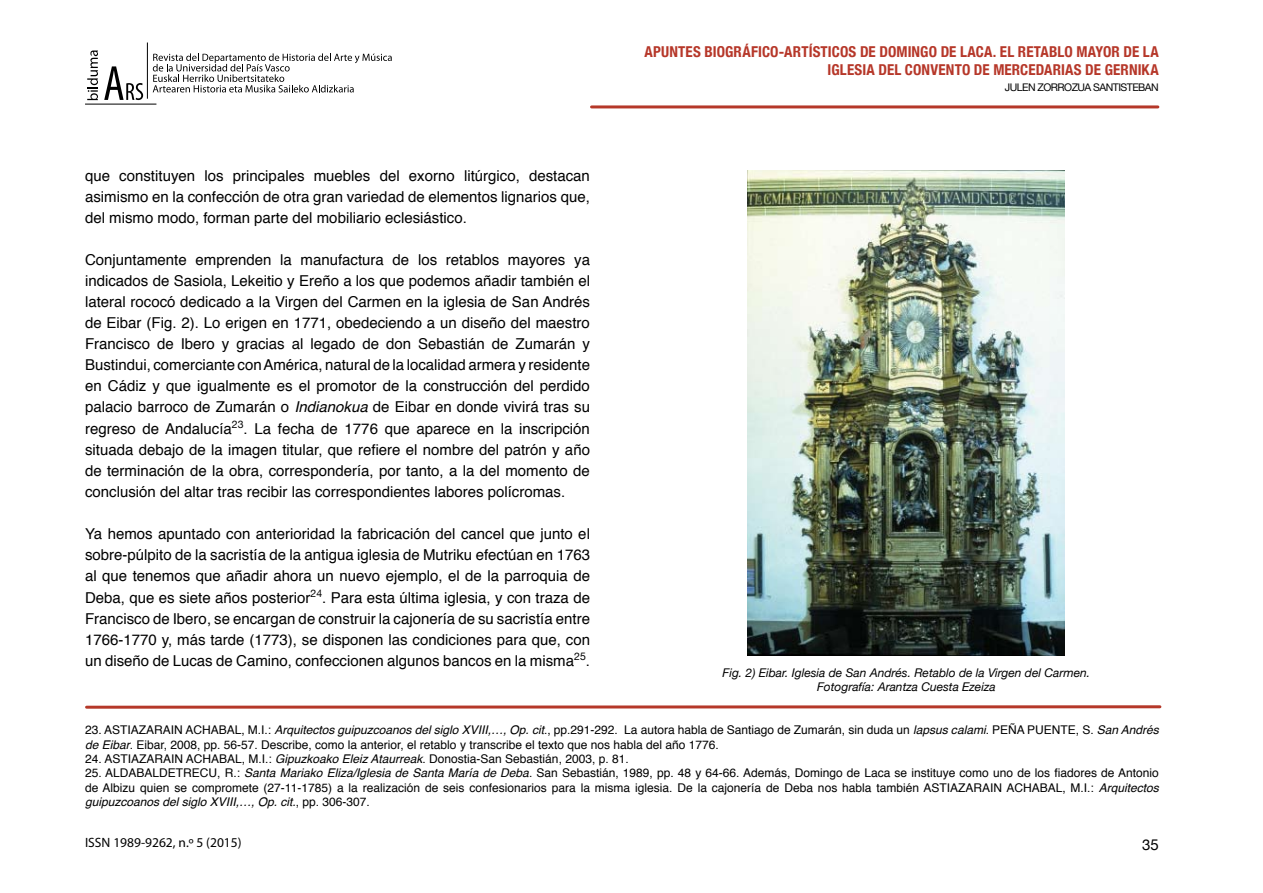
<style>
.page{position:relative;width:1263px;height:893px;background:#fff}
.page>*{position:absolute;margin:0;border:0;box-sizing:border-box;transform-origin:0 0}
.t1{font:15px/21px "Helvetica";color:#000;text-align:justify}
.t2{font:700 condensed 15px/18px "Helvetica Neue";letter-spacing:.01em;color:#b63729;text-align:right}
.t3{font:15px "Helvetica Neue";color:#000}
.t4{font:13.5px "Myriad Pro";color:#000}
.t5{font:12px/14.4px "Helvetica";color:#000}
.t6{font:italic 12px/14.4px "Helvetica Neue";color:#000;text-align:center}
.t7{font:10.5px "Helvetica Neue";letter-spacing:-.05em;color:#000}
.s1{font-style:italic}
</style>
<div class="page">
<svg style="left:104px;top:66px;width:39px;height:34px"></svg>
<svg style="left:87px;top:50px;width:11px;height:50px"></svg>
<hr style="left:85px;top:104px;width:71px;height:1px;background:#000">
<svg style="left:153px;top:53px;width:239px;height:39px"></svg>
<hr style="left:147px;top:43px;width:1px;height:56px;background:#000">
<hr style="left:591px;top:105px;width:567px;height:3px;background:#b53829">
<svg style="left:87px;top:705px;width:1073px;height:4px;background:#c7695e"></svg>
<img style="left:748px;top:170px;width:317px;height:485px">
<p class="t2" style="left:645px;top:42px;width:516px">APUNTES BIOGRÁFICO-ARTÍSTICOS DE DOMINGO DE LACA. EL RETABLO MAYOR DE LA<br>IGLESIA DEL CONVENTO DE MERCEDARIAS DE GERNIKA</p>
<p class="t1" style="left:85px;top:166px;width:506px">que constituyen los principales muebles del exorno litúrgico, destacan asimismo en la confección de otra gran variedad de elementos lignarios que, del mismo modo, forman parte del mobiliario eclesiástico.</p>
<p class="t1" style="left:85px;top:250px;width:506px">Conjuntamente emprenden la manufactura de los retablos mayores ya indicados de Sasiola, Lekeitio y Ereño a los que podemos añadir también el lateral rococó dedicado a la Virgen del Carmen en la iglesia de San Andrés de Eibar (Fig. 2). Lo erigen en 1771, obedeciendo a un diseño del maestro Francisco de Ibero y gracias al legado de don Sebastián de Zumarán y Bustindui, comerciante con América, natural de la localidad armera y residente en Cádiz y que igualmente es el promotor de la construcción del perdido palacio barroco de Zumarán o <span class="s1">Indianokua</span> de Eibar en donde vivirá tras su regreso de Andalucía<sup>23</sup>. La fecha de 1776 que aparece en la inscripción situada debajo de la imagen titular, que refiere el nombre del patrón y año de terminación de la obra, correspondería, por tanto, a la del momento de conclusión del altar tras recibir las correspondientes labores polícromas.</p>
<p class="t1" style="left:85px;top:524px;width:506px">Ya hemos apuntado con anterioridad la fabricación del cancel que junto el sobre-púlpito de la sacristía de la antigua iglesia de Mutriku efectúan en 1763 al que tenemos que añadir ahora un nuevo ejemplo, el de la parroquia de Deba, que es siete años posterior<sup>24</sup>. Para esta última iglesia, y con traza de Francisco de Ibero, se encargan de construir la cajonería de su sacristía entre 1766-1770 y, más tarde (1773), se disponen las condiciones para que, con un diseño de Lucas de Camino, confeccionen algunos bancos en la misma<sup>25</sup>.</p>
<p class="t7" style="left:1005px;top:81px;width:155px">JULEN ZORROZUA SANTISTEBAN</p>
<p class="t6" style="left:722px;top:665px;width:369px">Fig. 2) Eibar. Iglesia de San Andrés. Retablo de la Virgen del Carmen.<br>Fotografía: Arantza Cuesta Ezeiza</p>
<p class="t5" style="left:85px;top:723px;width:1075px">23. ASTIAZARAIN ACHABAL, M.I.: <span class="s1">Arquitectos guipuzcoanos del siglo XVIII,…, Op. cit</span>., pp.291-292. La autora habla de Santiago de Zumarán, sin duda un <span class="s1">lapsus calami</span>. PEÑA PUENTE, S. <span class="s1">San Andrés de Eibar</span>. Eibar, 2008, pp. 56-57. Describe, como la anterior, el retablo y transcribe el texto que nos habla del año 1776.</p>
<p class="t5" style="left:85px;top:752px;width:545px">24. ASTIAZARAIN ACHABAL, M.I.: <span class="s1">Gipuzkoako Eleiz Ataurreak</span>. Donostia-San Sebastián, 2003, p. 81.</p>
<p class="t5" style="left:85px;top:766px;width:1075px;text-align:justify">25. ALDABALDETRECU, R.: <span class="s1">Santa Mariako Eliza/Iglesia de Santa María de Deba</span>. San Sebastián, 1989, pp. 48 y 64-66. Además, Domingo de Laca se instituye como uno de los fiadores de Antonio de Albizu quien se compromete (27-11-1785) a la realización de seis confesionarios para la misma iglesia. De la cajonería de Deba nos habla también ASTIAZARAIN ACHABAL, M.I.: <span class="s1">Arquitectos guipuzcoanos del siglo XVIII,…, Op. cit.</span>, pp. 306-307.</p>
<p class="t4" style="left:85px;top:835px;width:158px">ISSN 1989-9262, n.º 5 (2015)</p>
<p class="t3" style="left:1142px;top:836px;width:18px">35</p>
</div>
